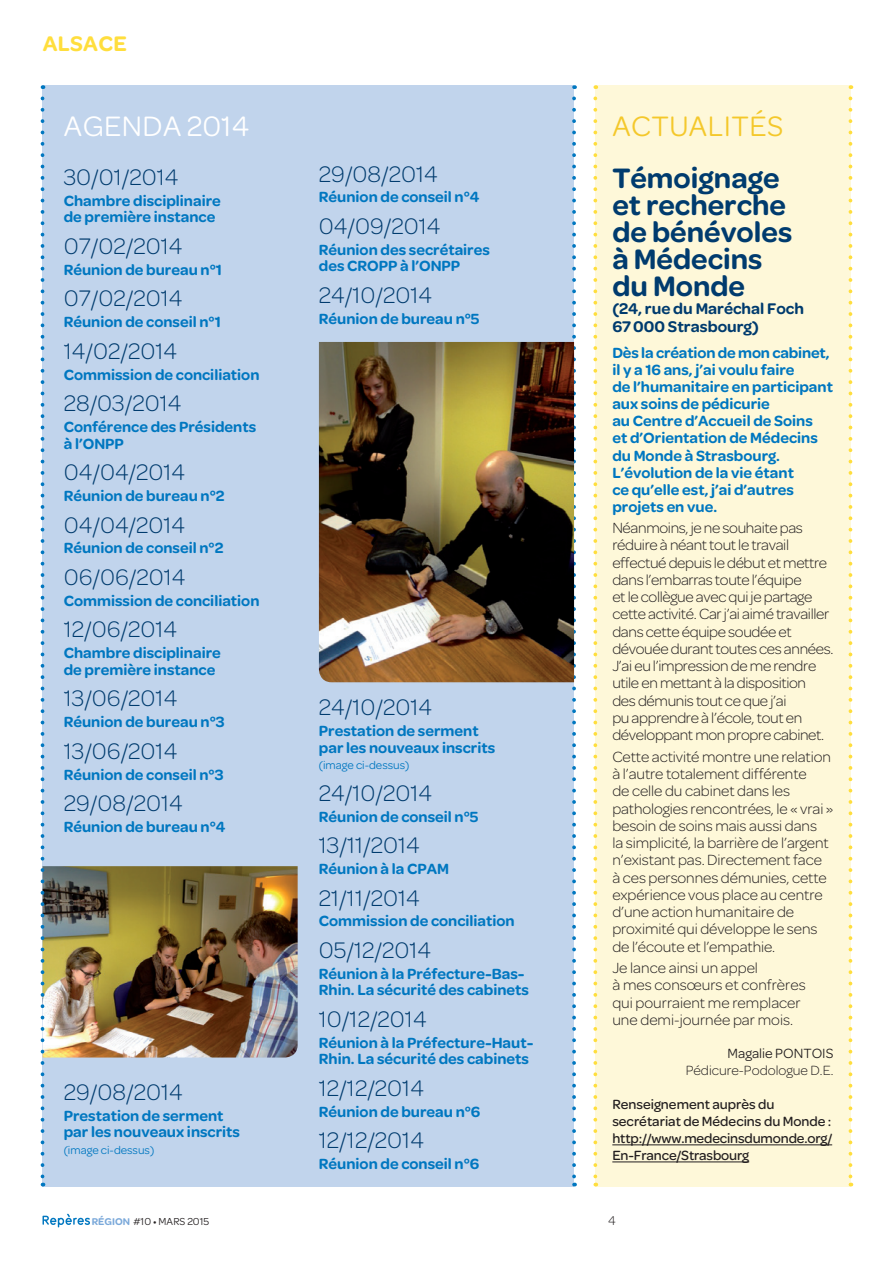
<style>
.page{position:relative;width:893px;height:1263px;background:#fff}
.page>*{position:absolute;margin:0;border:0;box-sizing:border-box;transform-origin:0 0}
.t1{font:600 30px/27px "Omnes";color:#003b6e}
.N_titre_encadre_1{font:30px "Omnes";letter-spacing:.015em;color:#f4c82b}
.t2{font:30px "Omnes";letter-spacing:.015em;color:#fff}
.date-agenda{font:300 24px "Omnes";color:#003b6e}
.t3{font:600 22.5px "Omnes";letter-spacing:.015em;color:#ffde3d}
.t4{font:600 16.5px/18.1px "Omnes";color:#003b6e}
.description-agenda{font:600 15.75px/17.1px "Omnes";color:#0077c0}
.t5{font:300 15.75px/17.2px "Omnes";letter-spacing:-.005em;color:#231f20}
.t6{font:500 14.25px/17.1px "Omnes";color:#231f20}
.t7{font:300 14.25px/17.1px "Omnes";color:#231f20;text-align:right}
.t8{font:300 13.5px "Omnes";color:#231f20}
.description-agenda-2{font:12px "Omnes";color:#0077c0}
.t9{font:10.8px "Omnes";color:#231f20}
.s1{font-weight:400}
.s2{font-weight:600;font-size:10.5px;color:#7ba9da}
.s3{font-weight:500;font-size:10.5px}
</style>
<div class="page">
<svg style="left:43px;top:1214px;width:47px;height:13px"></svg>
<div style="left:43px;top:85px;width:531px;height:1101px;background:#c1d4ec"></div>
<div style="left:595px;top:85px;width:255px;height:1101px;background:#fef8d9"></div>
<hr style="left:612px;top:1144px;width:220px;height:1px;background:#231f20">
<hr style="left:612px;top:1162px;width:137px;height:1px;background:#231f20">
<svg style="left:593px;top:98px;width:4px;height:1088px"></svg>
<svg style="left:849px;top:98px;width:3px;height:1088px"></svg>
<img style="left:44px;top:866px;width:254px;height:191px">
<svg style="left:41px;top:98px;width:3px;height:1088px"></svg>
<svg style="left:572px;top:98px;width:4px;height:1088px"></svg>
<img style="left:319px;top:342px;width:255px;height:340px">
<h3 class="t3" style="left:43px;top:31px;width:86px">ALSACE</h3>
<p class="t2" style="left:64px;top:110px;width:187px">AGENDA 2014</p>
<p class="date-agenda" style="left:64px;top:164px;width:116px">30/01/2014</p>
<p class="description-agenda" style="left:64px;top:192px;width:159px;line-height:16.5px">Chambre disciplinaire de première instance</p>
<p class="date-agenda" style="left:64px;top:233px;width:120px">07/02/2014</p>
<p class="description-agenda" style="left:64px;top:261px;width:160px">Réunion de bureau n°1</p>
<p class="date-agenda" style="left:64px;top:285px;width:120px">07/02/2014</p>
<p class="description-agenda" style="left:64px;top:313px;width:159px">Réunion de conseil n°1</p>
<p class="date-agenda" style="left:64px;top:338px;width:115px">14/02/2014</p>
<p class="description-agenda" style="left:64px;top:366px;width:197px">Commission de conciliation</p>
<p class="date-agenda" style="left:64px;top:390px;width:119px">28/03/2014</p>
<p class="description-agenda" style="left:64px;top:419px;width:194px;line-height:16.5px">Conférence des Présidents à l’ONPP</p>
<p class="date-agenda" style="left:64px;top:459px;width:123px">04/04/2014</p>
<p class="description-agenda" style="left:64px;top:487px;width:162px">Réunion de bureau n°2</p>
<p class="date-agenda" style="left:64px;top:511px;width:123px">04/04/2014</p>
<p class="description-agenda" style="left:64px;top:540px;width:161px">Réunion de conseil n°2</p>
<p class="date-agenda" style="left:64px;top:564px;width:123px">06/06/2014</p>
<p class="description-agenda" style="left:64px;top:592px;width:197px">Commission de conciliation</p>
<p class="date-agenda" style="left:64px;top:616px;width:115px">12/06/2014</p>
<p class="description-agenda" style="left:64px;top:645px;width:159px;line-height:16.5px">Chambre disciplinaire de première instance</p>
<p class="date-agenda" style="left:64px;top:685px;width:115px">13/06/2014</p>
<p class="description-agenda" style="left:64px;top:713px;width:162px">Réunion de bureau n°3</p>
<p class="date-agenda" style="left:64px;top:738px;width:115px">13/06/2014</p>
<p class="description-agenda" style="left:64px;top:766px;width:161px">Réunion de conseil n°3</p>
<p class="date-agenda" style="left:64px;top:790px;width:120px">29/08/2014</p>
<p class="description-agenda" style="left:64px;top:818px;width:163px">Réunion de bureau n°4</p>
<p class="date-agenda" style="left:64px;top:1079px;width:120px">29/08/2014</p>
<p class="description-agenda" style="left:64px;top:1107px;width:178px;line-height:16.5px">Prestation de serment par les nouveaux inscrits</p>
<p class="description-agenda-2" style="left:64px;top:1143px;width:92px">(image ci-dessus)</p>
<p class="date-agenda" style="left:319px;top:161px;width:120px">29/08/2014</p>
<p class="description-agenda" style="left:319px;top:189px;width:162px">Réunion de conseil n°4</p>
<p class="date-agenda" style="left:319px;top:213px;width:123px">04/09/2014</p>
<p class="description-agenda" style="left:319px;top:241px;width:173px;line-height:16.5px">Réunion des secrétaires des CROPP à l’ONPP</p>
<p class="date-agenda" style="left:319px;top:282px;width:115px">24/10/2014</p>
<p class="description-agenda" style="left:319px;top:310px;width:162px">Réunion de bureau n°5</p>
<p class="date-agenda" style="left:319px;top:694px;width:115px">24/10/2014</p>
<p class="description-agenda" style="left:319px;top:723px;width:178px;line-height:16.5px">Prestation de serment par les nouveaux inscrits</p>
<p class="description-agenda-2" style="left:319px;top:758px;width:92px">(image ci-dessus)</p>
<p class="date-agenda" style="left:319px;top:780px;width:115px">24/10/2014</p>
<p class="description-agenda" style="left:319px;top:808px;width:161px">Réunion de conseil n°5</p>
<p class="date-agenda" style="left:319px;top:832px;width:102px">13/11/2014</p>
<p class="description-agenda" style="left:319px;top:860px;width:132px">Réunion à la CPAM</p>
<p class="date-agenda" style="left:319px;top:884px;width:102px">21/11/2014</p>
<p class="description-agenda" style="left:319px;top:913px;width:197px">Commission de conciliation</p>
<p class="date-agenda" style="left:319px;top:937px;width:114px">05/12/2014</p>
<p class="description-agenda" style="left:319px;top:965px;width:212px;line-height:16.5px">Réunion à la Préfecture-Bas-<br>Rhin. La sécurité des cabinets</p>
<p class="date-agenda" style="left:319px;top:1006px;width:109px">10/12/2014</p>
<p class="description-agenda" style="left:319px;top:1034px;width:216px;line-height:16.5px">Réunion à la Préfecture-Haut-<br>Rhin. La sécurité des cabinets</p>
<p class="date-agenda" style="left:319px;top:1075px;width:107px">12/12/2014</p>
<p class="description-agenda" style="left:319px;top:1103px;width:163px">Réunion de bureau n°6</p>
<p class="date-agenda" style="left:319px;top:1127px;width:107px">12/12/2014</p>
<p class="description-agenda" style="left:319px;top:1155px;width:162px">Réunion de conseil n°6</p>
<p class="N_titre_encadre_1" style="left:612px;top:110px;width:172px">ACTUALITÉS</p>
<p class="t1" style="left:612px;top:164px;width:181px">Témoignage et recherche de bénévoles à Médecins du Monde</p>
<p class="t4" style="left:612px;top:299px;width:193px">(24, rue du Maréchal Foch<br>67000 Strasbourg)</p>
<p class="description-agenda" style="left:612px;top:344px;width:222px">Dès la création de mon cabinet, il y a 16 ans, j’ai voulu faire<br>de l’humanitaire en participant aux soins de pédicurie<br>au Centre d’Accueil de Soins<br>et d’Orientation de Médecins du Monde à Strasbourg.<br>L’évolution de la vie étant<br>ce qu’elle est, j’ai d’autres projets en vue.</p>
<p class="t5" style="left:612px;top:519px;width:223px">Néanmoins, je ne souhaite pas réduire à néant tout le travail effectué depuis le début et mettre dans l’embarras toute l’équipe<br>et le collègue avec qui je partage cette activité. Car j’ai aimé travailler dans cette équipe soudée et dévouée durant toutes ces années.<br>J’ai eu l’impression de me rendre utile en mettant à la disposition des démunis tout ce que j’ai<br>pu apprendre à l’école, tout en développant mon propre cabinet.</p>
<p class="t5" style="left:612px;top:748px;width:223px">Cette activité montre une relation à l’autre totalement différente<br>de celle du cabinet dans les pathologies rencontrées, le « vrai » besoin de soins mais aussi dans<br>la simplicité, la barrière de l’argent n’existant pas. Directement face à ces personnes démunies, cette expérience vous place au centre d’une action humanitaire de proximité qui développe le sens de l’écoute et l’empathie.</p>
<p class="t5" style="left:612px;top:959px;width:195px">Je lance ainsi un appel<br>à mes consœurs et confrères qui pourraient me remplacer une demi-journée par mois.</p>
<p class="t7" style="left:686px;top:1044px;width:149px"><span class="s1">Magalie PONTOIS<br></span>Pédicure-Podologue D.E.</p>
<p class="t6" style="left:612px;top:1095px;width:221px">Renseignement auprès du secrétariat de Médecins du Monde : http://www.medecinsdumonde.org/<br>En-France/Strasbourg</p>
<p class="t9" style="left:92px;top:1215px;width:119px"><span class="s2">RÉGION</span> #10 <span class="s3">•</span> MARS 2015</p>
<p class="t8" style="left:608px;top:1213px;width:9px">4</p>
</div>
